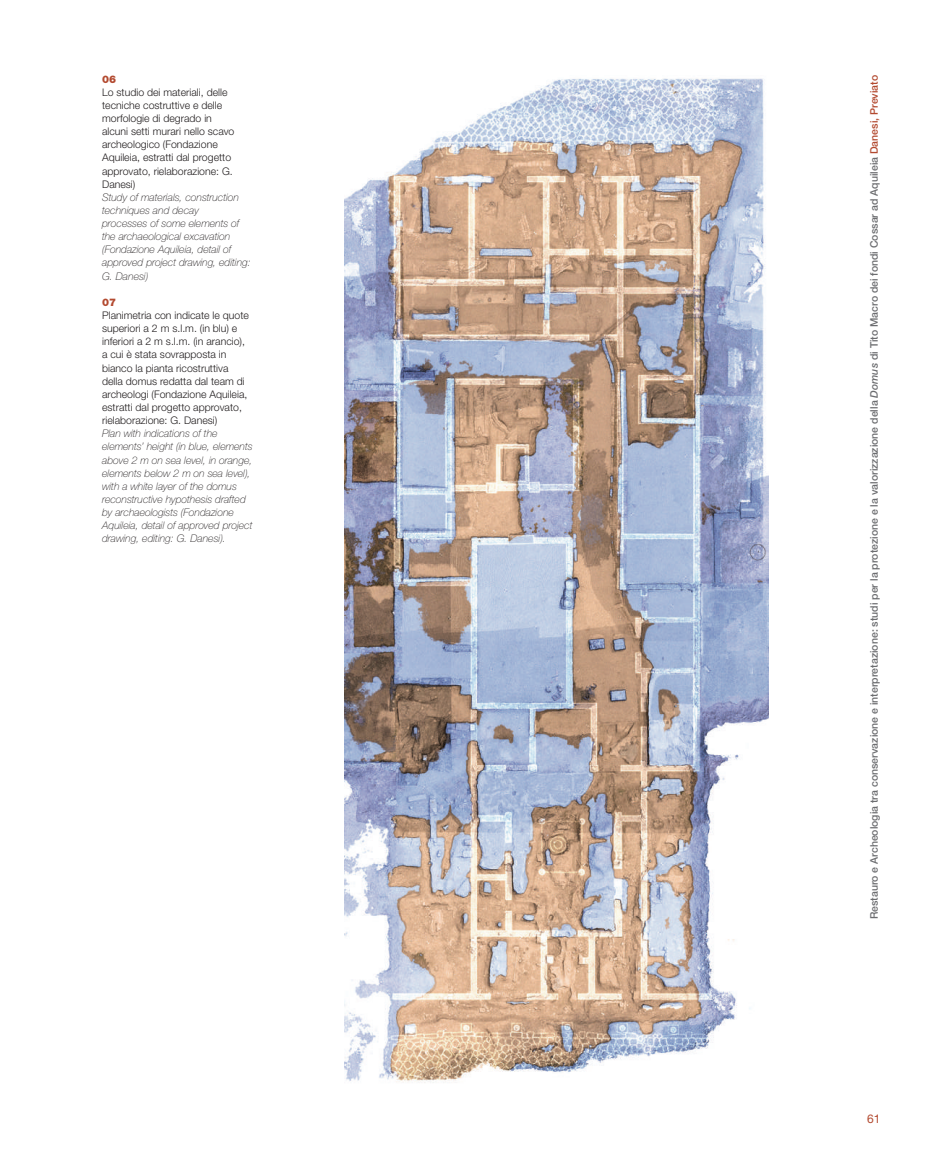
<style>
.page{position:relative;width:925px;height:1149px;background:#fff}
.page>*{position:absolute;margin:0;border:0;box-sizing:border-box;transform-origin:0 0}
.t1{font:12px "Helvetica Neue LT Std";color:#b34a30}
.t2{font:300 10.5px/13.2px "Helvetica Neue LT Std";color:#231f20}
.t3{font:italic 100 10.5px/13.2px "Helvetica Neue LT Std";color:#231f20}
.t4{font:500 10.5px "Helvetica Neue LT Std";color:#6c6d70}
.t5{font:900 10.5px "Helvetica Neue LT Std";color:#b34a30}
.s1{font-style:italic}
.s2{color:#b34a30}
</style>
<div class="page">
<img style="left:344px;top:78px;width:424px;height:1005px">
<p class="t5" style="left:102px;top:72px;width:16px">06</p>
<p class="t2" style="left:102px;top:85px;width:134px">Lo studio dei materiali, delle tecniche costruttive e delle morfologie di degrado in alcuni setti murari nello scavo archeologico (Fondazione<br>Aquileia, estratti dal progetto approvato, rielaborazione: G.<br>Danesi)</p>
<p class="t3" style="left:102px;top:190px;width:150px">Study of materials, construction techniques and decay<br>processes of some elements of the archaeological excavation (Fondazione Aquileia, detail of approved project drawing, editing:<br>G. Danesi)</p>
<p class="t5" style="left:102px;top:296px;width:16px">07</p>
<p class="t2" style="left:102px;top:308px;width:148px">Planimetria con indicate le quote superiori a 2 m s.l.m. (in blu) e inferiori a 2 m s.l.m. (in arancio), a cui è stata sovrapposta in bianco la pianta ricostruttiva della domus redatta dal team di archeologi (Fondazione Aquileia, estratti dal progetto approvato, rielaborazione: G. Danesi)</p>
<p class="t3" style="left:102px;top:427px;width:152px">Plan with indications of the elements’ height (in blue, elements above 2 m on sea level, in orange, elements below 2 m on sea level), with a white layer of the domus reconstructive hypothesis drafted by archaeologists (Fondazione<br>Aquileia, detail of approved project drawing, editing: G. Danesi).</p>
<p class="t4" style="left:867px;top:919px;width:845px;rotate:-90deg">Restauro e Archeologia tra conservazione e interpretazione: studi per la protezione e la valorizzazione della <span class="s1">Domus</span> di Tito Macro dei fondi Cossar ad Aquileia <span class="s2">Danesi, Previato</span></p>
<p class="t1" style="left:866px;top:1111px;width:15px">61</p>
</div>
